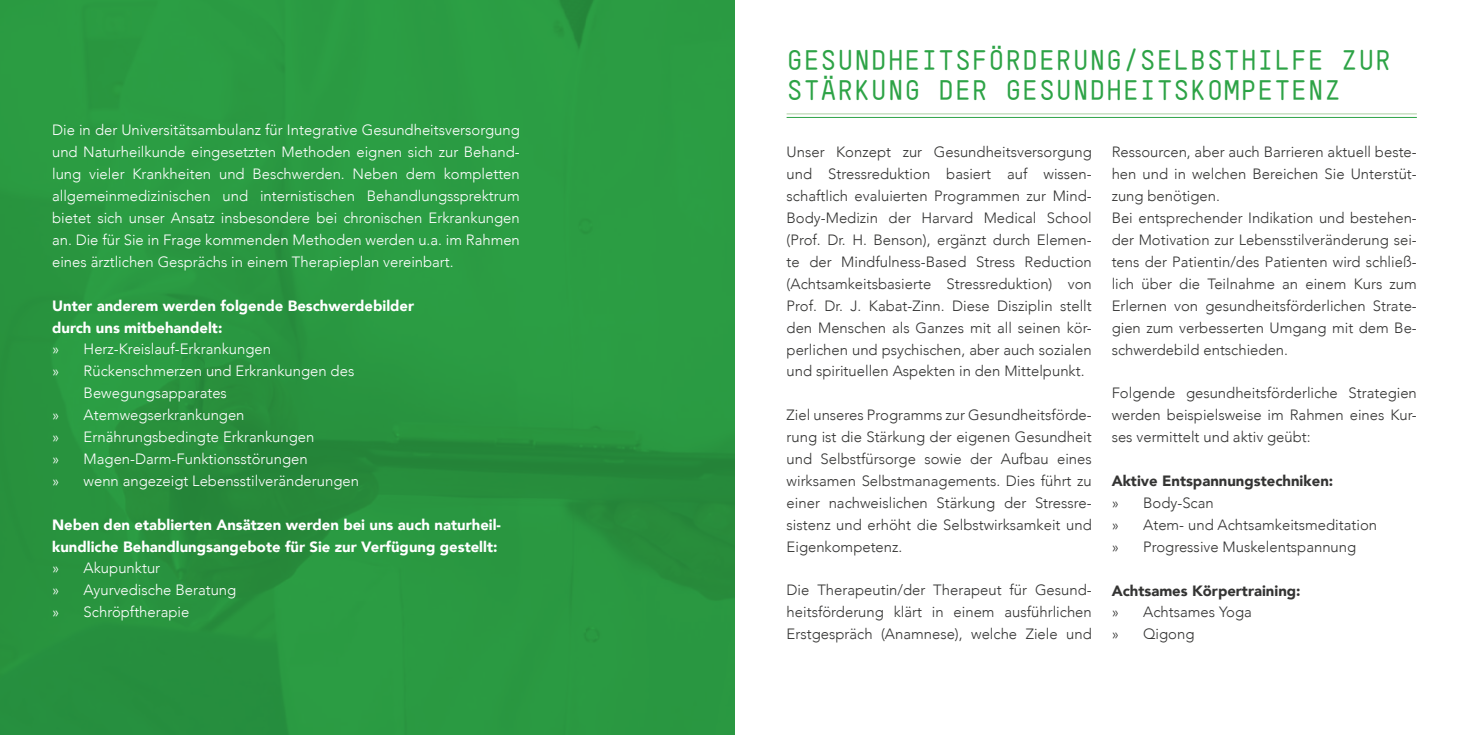
<style>
.page{position:relative;width:1469px;height:735px;background:#fff}
.page>*{position:absolute;margin:0;border:0;box-sizing:border-box;transform-origin:0 0}
.t1{font:700 28px/30.6px "TSTAR Mono Round";color:#2da346}
.t2{font:300 14.88px/21.9px "Avenir";color:#343433;text-align:justify}
.t3{font:300 14.88px/21.9px "Avenir";color:#fff;text-align:justify}
.t4{font:900 14.88px/21.9px "Avenir";color:#fff}
.t5{font:900 14.88px "Avenir";color:#343433}
</style>
<div class="page">
<svg style="left:0;top:0;width:734px;height:734px;background:#299640"></svg>
<hr style="left:786px;top:113px;width:630px;height:1px;background:#acd0a2">
<hr style="left:786px;top:117px;width:630px;height:1px;background:#2da346">
<p class="t3" style="left:52px;top:119px;width:469px">Die in der Universitätsambulanz für Integrative Gesundheitsversorgung und Naturheilkunde eingesetzten Methoden eignen sich zur Behand&shy;lung vieler Krankheiten und Beschwerden. Neben dem kompletten allgemeinmedizinischen und internistischen Behandlungssprektrum bietet sich unser Ansatz insbesondere bei chronischen Erkrankungen an. Die für Sie in Frage kommenden Methoden werden u.a. im Rahmen eines ärztlichen Gesprächs in einem Therapieplan vereinbart.</p>
<p class="t4" style="left:52px;top:294px;width:363px">Unter anderem werden folgende Beschwerdebilder durch uns mitbehandelt:</p>
<p class="t3" style="left:52px;top:338px;width:220px">» Herz-Kreislauf-Erkrankungen</p>
<p class="t3" style="left:52px;top:360px;width:304px">» Rückenschmerzen und Erkrankungen des</p>
<p class="t3" style="left:84px;top:382px;width:145px">Bewegungsapparates</p>
<p class="t3" style="left:52px;top:404px;width:194px">» Atemwegserkrankungen</p>
<p class="t3" style="left:52px;top:425px;width:264px">» Ernährungsbedingte Erkrankungen</p>
<p class="t3" style="left:52px;top:447px;width:257px">» Magen-Darm-Funktionsstörungen</p>
<p class="t3" style="left:52px;top:469px;width:308px">» wenn angezeigt Lebensstilveränderungen</p>
<p class="t4" style="left:52px;top:513px;width:450px">Neben den etablierten Ansätzen werden bei uns auch naturheil&shy;kundliche Behandlungsangebote für Sie zur Verfügung gestellt:</p>
<p class="t3" style="left:52px;top:557px;width:186px;text-align:left">» Akupunktur<br>» Ayurvedische Beratung » Schröpftherapie</p>
<h1 class="t1" style="left:786px;top:44px;width:606px">GESUNDHEITSFÖRDERUNG/SELBSTHILFE ZUR<br>STÄRKUNG DER GESUNDHEITSKOMPETENZ</h1>
<p class="t2" style="left:786px;top:141px;width:307px">Unser Konzept zur Gesundheitsversorgung und Stressreduktion basiert auf wissen&shy;schaftlich evaluierten Programmen zur Mind-Body-Medizin der Harvard Medical School (Prof. Dr. H. Benson), ergänzt durch Elemen&shy;te der Mindfulness-Based Stress Reduction (Achtsamkeitsbasierte Stressreduktion) von Prof. Dr. J. Kabat-Zinn. Diese Disziplin stellt den Menschen als Ganzes mit all seinen kör&shy;perlichen und psychischen, aber auch sozialen und spirituellen Aspekten in den Mittelpunkt.</p>
<p class="t2" style="left:786px;top:404px;width:307px">Ziel unseres Programms zur Gesundheitsförde&shy;rung ist die Stärkung der eigenen Gesundheit und Selbstfürsorge sowie der Aufbau eines wirksamen Selbstmanagements. Dies führt zu einer nachweislichen Stärkung der Stressre&shy;sistenz und erhöht die Selbstwirksamkeit und Eigenkompetenz.</p>
<p class="t2" style="left:786px;top:579px;width:307px">Die Therapeutin/der Therapeut für Gesund&shy;heitsförderung klärt in einem ausführlichen Erstgespräch (Anamnese), welche Ziele und</p>
<p class="t2" style="left:1111px;top:141px;width:307px;text-align:left">Ressourcen, aber auch Barrieren aktuell beste&shy;hen und in welchen Bereichen Sie Unterstüt&shy;zung benötigen.<br>Bei entsprechender Indikation und bestehen&shy;der Motivation zur Lebensstilveränderung sei&shy;tens der Patientin/des Patienten wird schließ&shy;lich über die Teilnahme an einem Kurs zum Erlernen von gesundheitsförderlichen Strate&shy;gien zum verbesserten Umgang mit dem Be&shy;schwerdebild entschieden.</p>
<p class="t2" style="left:1111px;top:382px;width:307px">Folgende gesundheitsförderliche Strategien werden beispielsweise im Rahmen eines Kur&shy;ses vermittelt und aktiv geübt:</p>
<p class="t5" style="left:1111px;top:468px;width:223px">Aktive Entspannungstechniken:</p>
<p class="t2" style="left:1111px;top:491px;width:267px;text-align:left">» Body-Scan<br>» Atem- und Achtsamkeitsmeditation » Progressive Muskelentspannung</p>
<p class="t5" style="left:1111px;top:577px;width:190px">Achtsames Körpertraining:</p>
<p class="t2" style="left:1111px;top:601px;width:142px">» Achtsames Yoga » Qigong</p>
</div>
